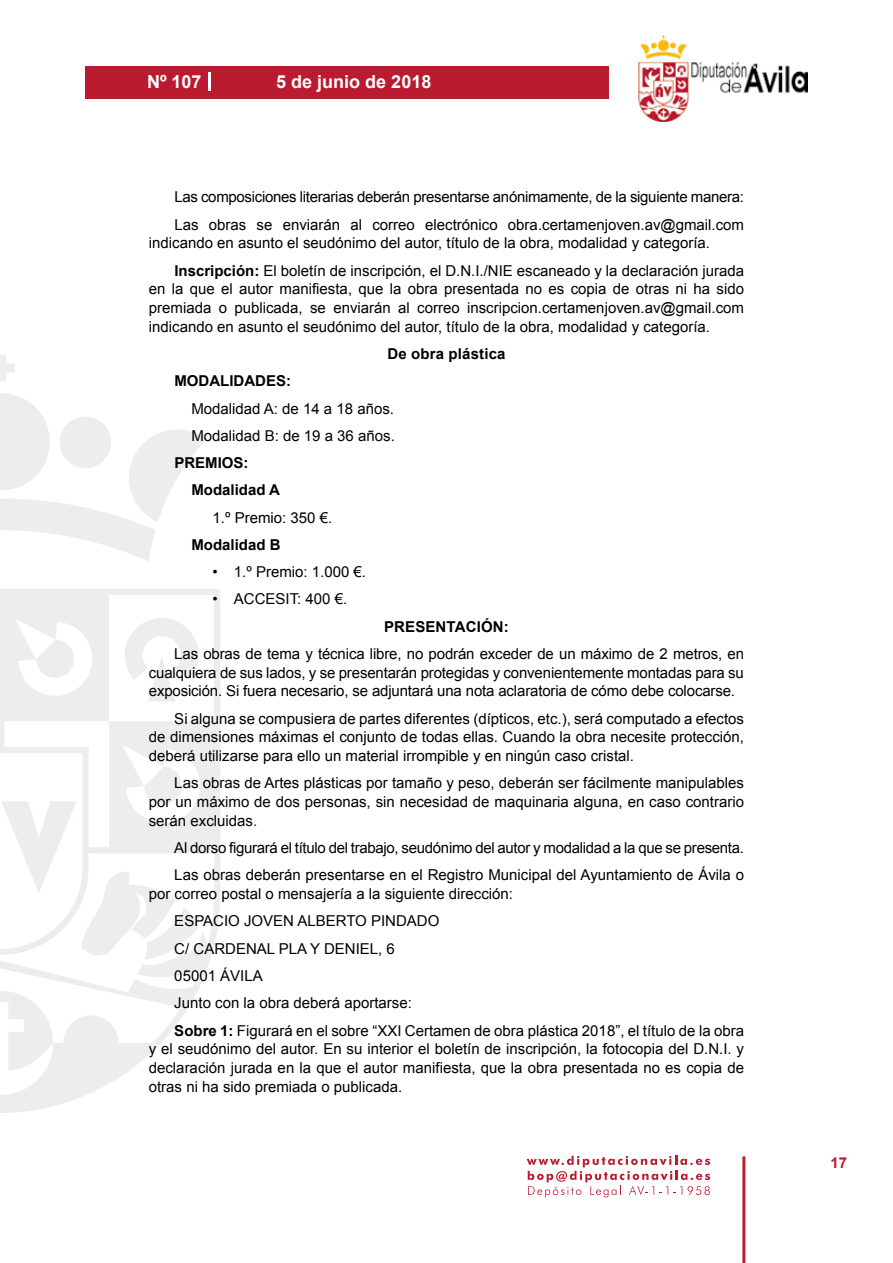
<style>
.page{position:relative;width:893px;height:1263px;background:#fff}
.page>*{position:absolute;margin:0;border:0;box-sizing:border-box;transform-origin:0 0}
.t1{font:700 18px "Arial";color:#fff}
.t2{font:15px/18.8px "Arial";color:#000;text-align:justify}
.t3{font:15px/27.3px "Arial";letter-spacing:-.02em;color:#000}
.t4{font:700 15px/27.3px "Arial";color:#000}
.t5{font:700 15px "Arial";color:#ba1b2f}
.s1{font-weight:700}
</style>
<div class="page">
<svg style="left:527px;top:1156px;width:183px;height:41px"></svg>
<div style="left:85px;top:66px;width:523px;height:33px;background:#ba1b2f"></div>
<img style="left:638px;top:36px;width:170px;height:86px">
<hr style="left:742px;top:1156px;width:3px;height:107px;background:#ba1b2f">
<svg style="left:208px;top:72px;width:2px;height:18px"></svg>
<svg style="left:0;top:355px;width:15px;height:27px"></svg>
<svg style="left:0;top:393px;width:206px;height:168px"></svg>
<svg style="left:0;top:589px;width:220px;height:524px"></svg>
<svg style="left:36px;top:640px;width:40px;height:40px"></svg>
<svg style="left:125px;top:618px;width:74px;height:83px"></svg>
<svg style="left:0;top:991px;width:53px;height:79px"></svg>
<svg style="left:1px;top:767px;width:198px;height:192px"></svg>
<p class="t1" style="left:147px;top:69px;width:56px">Nº 107</p>
<p class="t1" style="left:276px;top:69px;width:157px">5 de junio de 2018</p>
<p class="t3" style="left:174px;top:184px;width:571px">Las composiciones literarias deberán presentarse anónimamente, de la siguiente manera:<br>Las obras se enviarán al correo electrónico obra.certamenjoven.av@gmail.com</p>
<p class="t2" style="left:174px;top:230px;width:571px;line-height:27.3px;text-indent:-26px">indicando en asunto el seudónimo del autor, título de la obra, modalidad y categoría.<br><span class="s1">Inscripción:</span> El boletín de inscripción, el D.N.I./NIE escaneado y la declaración jurada</p>
<p class="t2" style="left:149px;top:280px;width:597px">en la que el autor manifiesta, que la obra presentada no es copia de otras ni ha sido premiada o publicada, se enviarán al correo inscripcion.certamenjoven.av@gmail.com indicando en asunto el seudónimo del autor, título de la obra, modalidad y categoría.</p>
<p class="t4" style="left:387px;top:341px;width:120px">De obra plástica</p>
<p class="t4" style="left:174px;top:368px;width:118px">MODALIDADES:</p>
<p class="t2" style="left:191px;top:395px;width:205px;line-height:27.3px">Modalidad A: de 14 a 18 años.<br>Modalidad B: de 19 a 36 años.</p>
<p class="t4" style="left:191px;top:450px;width:90px;text-indent:-17px">PREMIOS:<br>Modalidad A</p>
<p class="t2" style="left:213px;top:508px;width:121px">1.º Premio: 350 €.</p>
<p class="t4" style="left:191px;top:531px;width:91px">Modalidad B</p>
<p class="t2" style="left:213px;top:563px;width:155px">• 1.º Premio: 1.000 €.</p>
<p class="t2" style="left:213px;top:590px;width:136px">• ACCESIT: 400 €.</p>
<p class="t4" style="left:384px;top:613px;width:126px">PRESENTACIÓN:</p>
<p class="t2" style="left:149px;top:644px;width:597px;text-indent:26px">Las obras de tema y técnica libre, no podrán exceder de un máximo de 2 metros, en cualquiera de sus lados, y se presentarán protegidas y convenientemente montadas para su exposición. Si fuera necesario, se adjuntará una nota aclaratoria de cómo debe colocarse.</p>
<p class="t2" style="left:149px;top:709px;width:597px;text-indent:26px">Si alguna se compusiera de partes diferentes (dípticos, etc.), será computado a efectos de dimensiones máximas el conjunto de todas ellas. Cuando la obra necesite protección, deberá utilizarse para ello un material irrompible y en ningún caso cristal.</p>
<p class="t2" style="left:149px;top:774px;width:597px;text-indent:26px">Las obras de Artes plásticas por tamaño y peso, deberán ser fácilmente manipulables por un máximo de dos personas, sin necesidad de maquinaria alguna, en caso contrario serán excluidas.</p>
<p class="t3" style="left:174px;top:834px;width:571px">Al dorso figurará el título del trabajo, seudónimo del autor y modalidad a la que se presenta.<br>Las obras deberán presentarse en el Registro Municipal del Ayuntamiento de Ávila o</p>
<p class="t2" style="left:174px;top:880px;width:571px;line-height:27.3px;text-align:left;text-indent:-26px">por correo postal o mensajería a la siguiente dirección:<br>ESPACIO JOVEN ALBERTO PINDADO<br>C/ CARDENAL PLA Y DENIEL, 6<br>05001 ÁVILA<br>Junto con la obra deberá aportarse:<br><span class="s1">Sobre 1:</span> Figurará en el sobre “XXI Certamen de obra plástica 2018”, el título de la obra</p>
<p class="t2" style="left:149px;top:1040px;width:597px">y el seudónimo del autor. En su interior el boletín de inscripción, la fotocopia del D.N.I. y declaración jurada en la que el autor manifiesta, que la obra presentada no es copia de otras ni ha sido premiada o publicada.</p>
<p class="t5" style="left:831px;top:1153px;width:18px">17</p>
</div>
